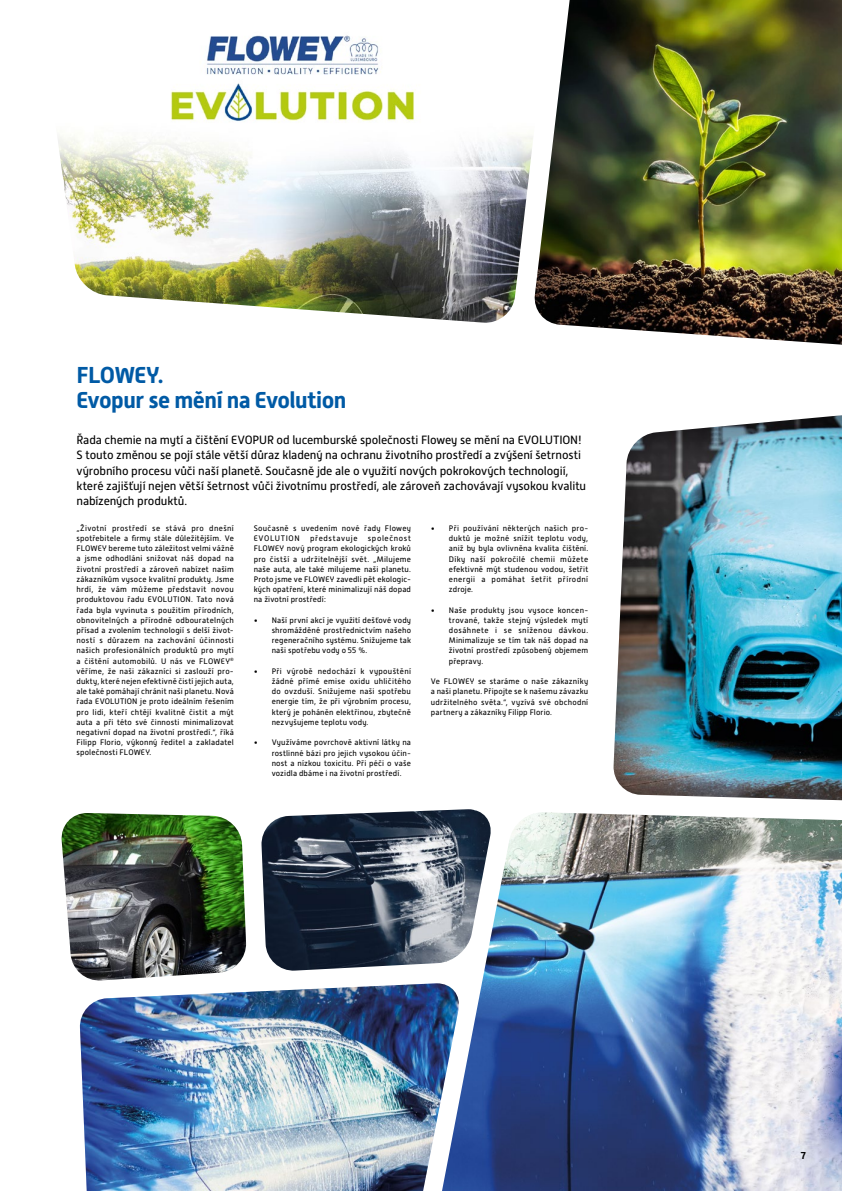
<style>
.page{position:relative;width:842px;height:1191px;background:#fff}
.page>*{position:absolute;margin:0;border:0;box-sizing:border-box;transform-origin:0 0}
.t1{font:700 23px/25.5px "Alwyn New";letter-spacing:-.025em;color:#005aa5}
.t2{font:12px/15.3px "Alwyn New";letter-spacing:-.01em;color:#000}
.t3{font:700 10px "Alwyn New";color:#000}
.t4{font:8px/10.2px "Alwyn New";letter-spacing:.02em;color:#000;text-align:justify}
.t5{font:8px "Alwyn New";letter-spacing:.075em;color:#000}
</style>
<div class="page">
<img style="left:461px;top:812px;width:381px;height:379px">
<img style="left:261px;top:809px;width:231px;height:162px">
<img style="left:539px;top:0;width:303px;height:345px">
<img style="left:79px;top:983px;width:381px;height:208px">
<img style="left:58px;top:35px;width:481px;height:288px">
<img style="left:613px;top:415px;width:229px;height:385px">
<img style="left:61px;top:813px;width:186px;height:168px">
<h1 class="t1" style="left:77px;top:362px;width:271px">FLOWEY.<br>Evopur se mění na Evolution</h1>
<p class="t2" style="left:77px;top:432px;width:511px">Řada chemie na mytí a čištění EVOPUR od lucemburské společnosti Flowey se mění na EVOLUTION!<br>S touto změnou se pojí stále větší důraz kladený na ochranu životního prostředí a zvýšení šetrnosti výrobního procesu vůči naší planetě. Současně jde ale o využití nových pokrokových technologií, které zajišťují nejen větší šetrnost vůči životnímu prostředí, ale zároveň zachovávají vysokou kvalitu nabízených produktů.</p>
<p class="t4" style="left:77px;top:523px;width:159px">„Životní prostředí se stává pro dnešní spotřebitele a firmy stále důležitějším. Ve FLOWEY bereme tuto záležitost velmi vážně a jsme odhodláni snižovat náš dopad na životní prostředí a zároveň nabízet našim zákazníkům vysoce kvalitní produkty. Jsme hrdí, že vám můžeme představit novou produktovou řadu EVOLUTION. Tato nová řada byla vyvinuta s použitím přírodních, obnovitelných a přírodně odbouratelných přísad a zvolením technologií s delší život&shy;ností s důrazem na zachování účinnosti našich profesionálních produktů pro mytí a čištění automobilů. U nás ve FLOWEY<sup>® </sup>věříme, že naši zákazníci si zaslouží pro&shy;dukty, které nejen efektivně čistí jejich auta, ale také pomáhají chránit naši planetu. Nová řada EVOLUTION je proto ideálním řešením pro lidi, kteří chtějí kvalitně čistit a mýt auta a při této své činnosti minimalizovat negativní dopad na životní prostředí.“, říká Filipp Florio, výkonný ředitel a zakladatel společnosti FLOWEY.</p>
<p class="t4" style="left:254px;top:523px;width:159px">Současně s uvedením nové řady Flowey<br>EVOLUTION</p>
<p class="t4" style="left:254px;top:533px;width:159px;text-indent:114px">společnost FLOWEY nový program ekologických kroků pro čistší a udržitelnější svět. „Milujeme naše auta, ale také milujeme naši planetu.<br>Proto jsme ve FLOWEY zavedli pět ekologic&shy;kých opatření, které minimalizují náš dopad na životní prostředí:</p>
<p class="t4" style="left:272px;top:615px;width:141px;text-indent:-18px">• Naší první akcí je využití dešťové vody shromážděné prostřednictvím našeho regeneračního systému. Snižujeme tak naši spotřebu vody o 55 %.</p>
<p class="t4" style="left:272px;top:666px;width:141px;text-indent:-18px">• Při výrobě nedochází k vypouštění žádné přímé emise oxidu uhličitého do ovzduší. Snižujeme naši spotřebu energie tím, že při výrobním procesu, který je poháněn elektřinou, zbytečně nezvyšujeme teplotu vody.</p>
<p class="t4" style="left:272px;top:737px;width:141px;text-indent:-18px">• Využíváme povrchově aktivní látky na rostlinné bázi pro jejich vysokou účin&shy;nost a nízkou toxicitu. Při péči o vaše vozidla dbáme i na životní prostředí.</p>
<p class="t5" style="left:310px;top:534px;width:49px">představuje</p>
<p class="t4" style="left:449px;top:523px;width:141px;text-indent:-18px">• Při používání některých našich pro&shy;duktů je možné snížit teplotu vody, aniž by byla ovlivněna kvalita čištění.<br>Díky naší pokročilé chemii můžete efektivně mýt studenou vodou, šetřit energii a pomáhat šetřit přírodní zdroje.</p>
<p class="t4" style="left:449px;top:605px;width:141px;text-indent:-18px">• Naše produkty jsou vysoce koncen&shy;trované, takže stejný výsledek mytí dosáhnete i se sníženou dávkou.<br>Minimalizuje se tím tak náš dopad na životní prostředí způsobený objemem přepravy.</p>
<p class="t4" style="left:431px;top:676px;width:159px">Ve FLOWEY se staráme o naše zákazníky a naši planetu. Připojte se k našemu závazku udržitelného světa.“, vyzívá své obchodní partnery a zákazníky Filipp Florio.</p>
<p class="t3" style="left:801px;top:1149px;width:7px">7</p>
</div>
